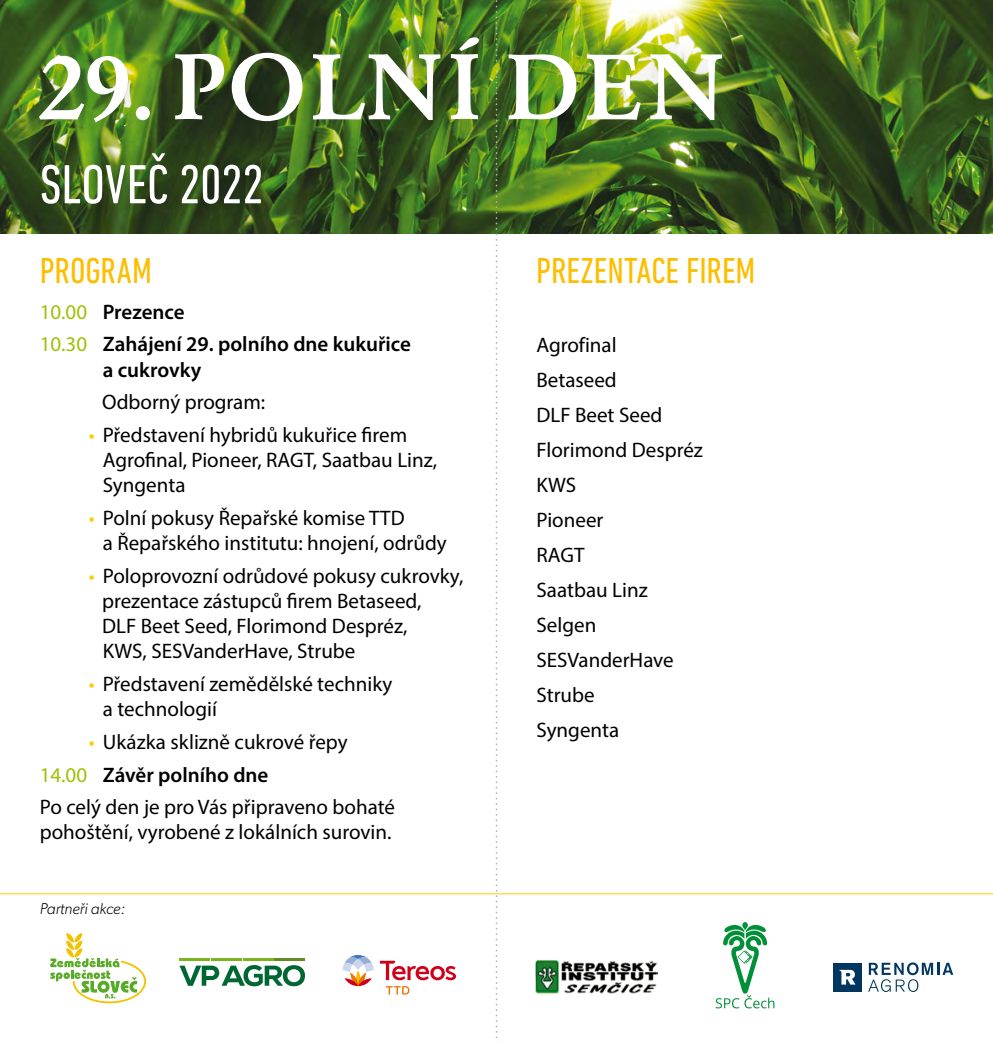
<style>
.page{position:relative;width:993px;height:1042px;background:#fff}
.page>*{position:absolute;margin:0;border:0;box-sizing:border-box;transform-origin:0 0}
.t1{font:500 91.88px "Garamond BECE";letter-spacing:.04em;color:#fff}
.t2{font:condensed 56px "DIN Next LT Pro";letter-spacing:-.005em;color:#fff}
.t3{font:condensed 36.75px "DIN Next LT Pro";color:#fbbe00}
.t4{font:21px/35px "Myriad Pro";color:#000}
.t5{font:600 21px/32.6px "Myriad Pro";color:#000}
.t6{font:italic 300 15.75px "Gibson";color:#000}
.s1{font-weight:400;color:#9dc107}
.s2{color:#fecc00}
.s3{color:#9dc107}
.s4{font-weight:600}
</style>
<div class="page">
<img style="left:0;top:0;width:992px;height:233px">
<div style="left:13px;top:11px;width:735px;height:138px;background:#000;opacity:.2"></div>
<hr style="left:0;top:893px;width:992px;height:1px;background:#fecc00">
<svg style="left:50px;top:933px;width:96px;height:70px"></svg>
<img style="left:535px;top:960px;width:122px;height:34px">
<svg style="left:350px;top:955px;width:16px;height:4px"></svg>
<svg style="left:342px;top:957px;width:31px;height:29px"></svg>
<svg style="left:380px;top:961px;width:76px;height:19px"></svg>
<svg style="left:386px;top:986px;width:23px;height:8px"></svg>
<svg style="left:715px;top:923px;width:59px;height:85px"></svg>
<div style="left:833px;top:963px;width:28px;height:28px;background:#003660"></div>
<svg style="left:839px;top:970px;width:16px;height:14px"></svg>
<svg style="left:868px;top:962px;width:84px;height:30px"></svg>
<svg style="left:179px;top:965px;width:126px;height:21px"></svg>
<hr style="left:179px;top:958px;width:30px;height:3px;background:#7ab51d">
<hr style="left:211px;top:958px;width:30px;height:3px;background:#7ab51d">
<hr style="left:243px;top:958px;width:30px;height:3px;background:#7ab51d">
<hr style="left:275px;top:958px;width:30px;height:3px;background:#658a25">
<div style="left:15px;top:128px;width:273px;height:103px;background:#000;opacity:.3"></div>
<svg style="left:495px;top:0;width:2px;height:1042px"></svg>
<h1 class="t1" style="left:39px;top:35px;width:686px">29. POLNÍ DEN</h1>
<h2 class="t2" style="left:40px;top:153px;width:225px">SLOVEČ 2022</h2>
<h3 class="t3" style="left:40px;top:250px;width:114px">PROGRAM</h3>
<h3 class="t3" style="left:536px;top:250px;width:221px">PREZENTACE FIREM</h3>
<p class="t5" style="left:40px;top:295px;width:373px"><span class="s1">10.00</span> Prezence<br><span class="s1">10.30</span> Zahájení 29. polního dne kukuřice</p>
<p class="t5" style="left:103px;top:353px;width:100px">a cukrovky</p>
<p class="t4" style="left:102px;top:384px;width:165px">Odborný program:</p>
<p class="t4" style="left:103px;top:422px;width:336px;line-height:25.2px;text-indent:-14px"><span class="s2">•</span> Představení hybridů kukuřice firem<br>Agrofinal, Pioneer, RAGT, Saatbau Linz,<br>Syngenta</p>
<p class="t4" style="left:103px;top:505px;width:345px;line-height:25.2px;text-indent:-14px"><span class="s2">•</span> Polní pokusy Řepařské komise TTD<br>a Řepařského institutu: hnojení, odrůdy</p>
<p class="t4" style="left:102px;top:563px;width:363px;line-height:25.2px;text-indent:-13px"><span class="s2">•</span> Poloprovozní odrůdové pokusy cukrovky, prezentace zástupců firem Betaseed,<br>DLF Beet Seed, Florimond Despréz,<br>KWS, SESVanderHave, Strube</p>
<p class="t4" style="left:103px;top:671px;width:291px;line-height:25.2px;text-indent:-14px"><span class="s2">•</span> Představení zemědělské techniky a technologií</p>
<p class="t4" style="left:40px;top:725px;width:357px;line-height:32.6px;text-indent:49px"><span class="s2">•</span> Ukázka sklizně cukrové řepy<br><span class="s3">14.00</span> <span class="s4">Závěr polního dne<br></span>Po celý den je pro Vás připraveno bohaté</p>
<p class="t4" style="left:40px;top:814px;width:353px">pohoštění, vyrobené z lokálních surovin.</p>
<p class="t4" style="left:536px;top:327px;width:168px">Agrofinal<br>Betaseed<br>DLF Beet Seed<br>Florimond Despréz<br>KWS<br>Pioneer<br>RAGT<br>Saatbau Linz<br>Selgen<br>SESVanderHave<br>Strube<br>Syngenta</p>
<p class="t6" style="left:40px;top:899px;width:87px">Partneři akce:</p>
</div>
